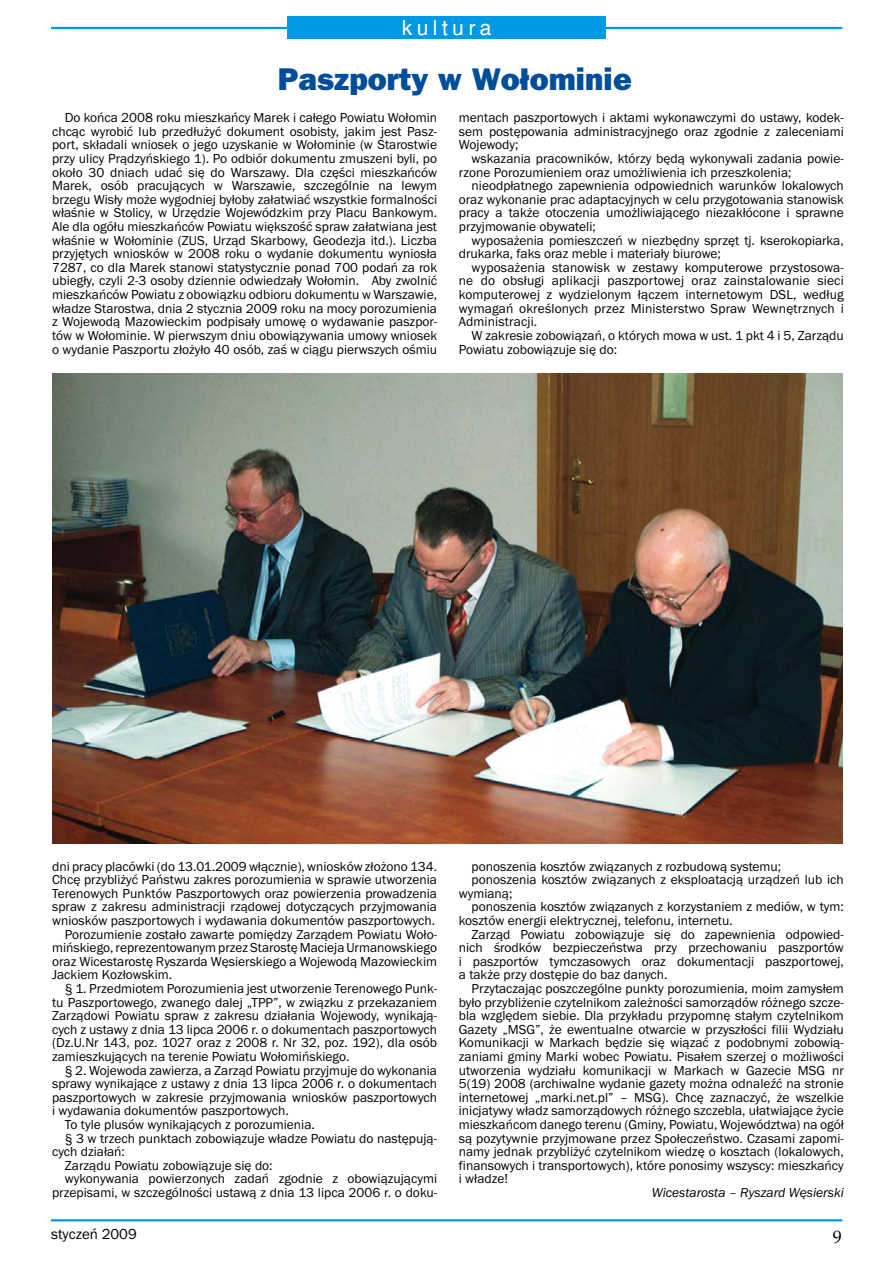
<style>
.page{position:relative;width:893px;height:1263px;background:#fff}
.page>*{position:absolute;margin:0;border:0;box-sizing:border-box;transform-origin:0 0}
.t1{font:800 31.5px "Frankfurt Gothic";color:#004e9a}
.t2{font:21px "Switzerland";letter-spacing:.21em;color:#fff}
.t3{font:18px "Palatino Linotype";color:#000}
.t4{font:15px "Franklin Gothic";color:#000}
.t5{font:13.5px/13.6px "Franklin Gothic";color:#000;text-align:justify}
.t6{font:italic 13.5px "Franklin Gothic";color:#000}
</style>
<div class="page">
<hr style="left:51px;top:1219px;width:791px;height:2px;background:#009ae4">
<hr style="left:51px;top:27px;width:791px;height:2px;background:#0099e4">
<div style="left:287px;top:17px;width:319px;height:22px;background:#0099e4"></div>
<img style="left:53px;top:374px;width:789px;height:469px">
<h2 class="t2" style="left:402px;top:20px;width:91px">kultura</h2>
<h1 class="t1" style="left:278px;top:68px;width:356px">Paszporty w Wołominie</h1>
<p class="t5" style="left:459px;top:112px;width:386px">mentach paszportowych i aktami wykonawczymi do ustawy, kodek&shy;sem postępowania administracyjnego oraz zgodnie z zaleceniami Wojewody;</p>
<p class="t5" style="left:459px;top:153px;width:386px;text-indent:13px">wskazania pracowników, którzy będą wykonywali zadania powie&shy;rzone Porozumieniem oraz umożliwienia ich przeszkolenia;</p>
<p class="t5" style="left:459px;top:180px;width:386px;text-indent:13px">nieodpłatnego zapewnienia odpowiednich warunków lokalowych oraz wykonanie prac adaptacyjnych w celu przygotowania stanowisk pracy a także otoczenia umożliwiającego niezakłócone i sprawne przyjmowanie obywateli;</p>
<p class="t5" style="left:459px;top:234px;width:386px;text-indent:13px">wyposażenia pomieszczeń w niezbędny sprzęt tj. kserokopiarka, drukarka, faks oraz meble i materiały biurowe;</p>
<p class="t5" style="left:459px;top:262px;width:386px;text-indent:13px">wyposażenia stanowisk w zestawy komputerowe przystosowa&shy;ne do obsługi aplikacji paszportowej oraz zainstalowanie sieci komputerowej z wydzielonym łączem internetowym DSL, według wymagań określonych przez Ministerstwo Spraw Wewnętrznych i Administracji.</p>
<p class="t5" style="left:459px;top:330px;width:386px;text-indent:13px">W zakresie zobowiązań, o których mowa w ust. 1 pkt 4 i 5, Zarządu<br>Powiatu zobowiązuje się do:</p>
<p class="t5" style="left:52px;top:112px;width:386px;text-indent:13px">Do końca 2008 roku mieszkańcy Marek i całego Powiatu Wołomin chcąc wyrobić lub przedłużyć dokument osobisty, jakim jest Pasz&shy;port, składali wniosek o jego uzyskanie w Wołominie (w Starostwie przy ulicy Prądzyńskiego 1). Po odbiór dokumentu zmuszeni byli, po około 30 dniach udać się do Warszawy. Dla części mieszkańców Marek, osób pracujących w Warszawie, szczególnie na lewym brzegu Wisły może wygodniej byłoby załatwiać wszystkie formalności właśnie w Stolicy, w Urzędzie Wojewódzkim przy Placu Bankowym.<br>Ale dla ogółu mieszkańców Powiatu większość spraw załatwiana jest właśnie w Wołominie (ZUS, Urząd Skarbowy, Geodezja itd.). Liczba przyjętych wniosków w 2008 roku o wydanie dokumentu wyniosła 7287, co dla Marek stanowi statystycznie ponad 700 podań za rok ubiegły, czyli 2-3 osoby dziennie odwiedzały Wołomin. Aby zwolnić mieszkańców Powiatu z obowiązku odbioru dokumentu w Warszawie, władze Starostwa, dnia 2 stycznia 2009 roku na mocy porozumienia z Wojewodą Mazowieckim podpisały umowę o wydawanie paszpor&shy;tów w Wołominie. W pierwszym dniu obowiązywania umowy wniosek o wydanie Paszportu złożyło 40 osób, zaś w ciągu pierwszych ośmiu</p>
<p class="t5" style="left:52px;top:860px;width:386px">dni pracy placówki (do 13.01.2009 włącznie), wniosków złożono 134.</p>
<p class="t5" style="left:52px;top:874px;width:386px">Chcę przybliżyć Państwu zakres porozumienia w sprawie utworzenia</p>
<p class="t5" style="left:52px;top:887px;width:386px">Terenowych Punktów Paszportowych oraz powierzenia prowadzenia</p>
<p class="t5" style="left:52px;top:901px;width:386px">spraw z zakresu administracji rządowej dotyczących przyjmowania</p>
<p class="t5" style="left:52px;top:915px;width:384px">wniosków paszportowych i wydawania dokumentów paszportowych.</p>
<p class="t5" style="left:65px;top:928px;width:374px">Porozumienie zostało zawarte pomiędzy Zarządem Powiatu Woło-</p>
<p class="t5" style="left:52px;top:942px;width:386px">mińskiego, reprezentowanym przez Starostę Macieja Urmanowskiego</p>
<p class="t5" style="left:52px;top:956px;width:386px">oraz Wicestarostę Ryszarda Węsierskiego a Wojewodą Mazowieckim</p>
<p class="t5" style="left:52px;top:969px;width:121px">Jackiem Kozłowskim.</p>
<p class="t5" style="left:65px;top:983px;width:374px">§ 1. Przedmiotem Porozumienia jest utworzenie Terenowego Punk-</p>
<p class="t5" style="left:52px;top:996px;width:386px">tu Paszportowego, zwanego dalej „TPP”, w związku z przekazaniem</p>
<p class="t5" style="left:52px;top:1010px;width:386px">Zarządowi Powiatu spraw z zakresu działania Wojewody, wynikają-</p>
<p class="t5" style="left:52px;top:1024px;width:386px">cych z ustawy z dnia 13 lipca 2006 r. o dokumentach paszportowych</p>
<p class="t5" style="left:52px;top:1037px;width:386px">(Dz.U.Nr 143, poz. 1027 oraz z 2008 r. Nr 32, poz. 192), dla osób</p>
<p class="t5" style="left:52px;top:1051px;width:299px">zamieszkujących na terenie Powiatu Wołomińskiego.</p>
<p class="t5" style="left:65px;top:1064px;width:374px">§ 2. Wojewoda zawierza, a Zarząd Powiatu przyjmuje do wykonania</p>
<p class="t5" style="left:52px;top:1078px;width:386px">sprawy wynikające z ustawy z dnia 13 lipca 2006 r. o dokumentach</p>
<p class="t5" style="left:52px;top:1092px;width:386px">paszportowych w zakresie przyjmowania wniosków paszportowych</p>
<p class="t5" style="left:52px;top:1105px;width:238px">i wydawania dokumentów paszportowych.</p>
<p class="t5" style="left:65px;top:1119px;width:251px">To tyle plusów wynikających z porozumienia.</p>
<p class="t5" style="left:65px;top:1132px;width:374px">§ 3 w trzech punktach zobowiązuje władze Powiatu do następują-</p>
<p class="t5" style="left:52px;top:1146px;width:74px">cych działań:</p>
<p class="t5" style="left:65px;top:1160px;width:209px">Zarządu Powiatu zobowiązuje się do:</p>
<p class="t5" style="left:65px;top:1173px;width:374px">wykonywania powierzonych zadań zgodnie z obowiązującymi</p>
<p class="t5" style="left:52px;top:1187px;width:386px">przepisami, w szczególności ustawą z dnia 13 lipca 2006 r. o doku-</p>
<p class="t5" style="left:471px;top:860px;width:311px">ponoszenia kosztów związanych z rozbudową systemu;</p>
<p class="t5" style="left:471px;top:874px;width:374px">ponoszenia kosztów związanych z eksploatacją urządzeń lub ich</p>
<p class="t5" style="left:459px;top:887px;width:55px">wymianą;</p>
<p class="t5" style="left:471px;top:901px;width:374px">ponoszenia kosztów związanych z korzystaniem z mediów, w tym:</p>
<p class="t5" style="left:459px;top:915px;width:275px">kosztów energii elektrycznej, telefonu, internetu.</p>
<p class="t5" style="left:471px;top:928px;width:374px">Zarząd Powiatu zobowiązuje się do zapewnienia odpowied-</p>
<p class="t5" style="left:459px;top:942px;width:386px">nich środków bezpieczeństwa przy przechowaniu paszportów</p>
<p class="t5" style="left:459px;top:956px;width:386px">i paszportów tymczasowych oraz dokumentacji paszportowej,</p>
<p class="t5" style="left:459px;top:969px;width:210px">a także przy dostępie do baz danych.</p>
<p class="t5" style="left:471px;top:983px;width:374px">Przytaczając poszczególne punkty porozumienia, moim zamysłem</p>
<p class="t5" style="left:459px;top:996px;width:386px">było przybliżenie czytelnikom zależności samorządów różnego szcze-</p>
<p class="t5" style="left:459px;top:1010px;width:386px">bla względem siebie. Dla przykładu przypomnę stałym czytelnikom</p>
<p class="t5" style="left:459px;top:1024px;width:386px">Gazety „MSG”, że ewentualne otwarcie w przyszłości filii Wydziału</p>
<p class="t5" style="left:459px;top:1037px;width:386px">Komunikacji w Markach będzie się wiązać z podobnymi zobowią-</p>
<p class="t5" style="left:459px;top:1051px;width:386px">zaniami gminy Marki wobec Powiatu. Pisałem szerzej o możliwości</p>
<p class="t5" style="left:459px;top:1064px;width:386px">utworzenia wydziału komunikacji w Markach w Gazecie MSG nr</p>
<p class="t5" style="left:459px;top:1078px;width:386px">5(19) 2008 (archiwalne wydanie gazety można odnaleźć na stronie</p>
<p class="t5" style="left:459px;top:1092px;width:386px">internetowej „marki.net.pl” – MSG). Chcę zaznaczyć, że wszelkie</p>
<p class="t5" style="left:459px;top:1105px;width:386px">inicjatywy władz samorządowych różnego szczebla, ułatwiające życie</p>
<p class="t5" style="left:459px;top:1119px;width:386px">mieszkańcom danego terenu (Gminy, Powiatu, Województwa) na ogół</p>
<p class="t5" style="left:459px;top:1132px;width:386px">są pozytywnie przyjmowane przez Społeczeństwo. Czasami zapomi-</p>
<p class="t5" style="left:459px;top:1146px;width:386px">namy jednak przybliżyć czytelnikom wiedzę o kosztach (lokalowych,</p>
<p class="t5" style="left:459px;top:1160px;width:386px">finansowych i transportowych), które ponosimy wszyscy: mieszkańcy</p>
<p class="t5" style="left:459px;top:1173px;width:51px">i władze!</p>
<p class="t6" style="left:651px;top:1188px;width:193px">Wicestarosta – Ryszard Węsierski</p>
<p class="t4" style="left:51px;top:1229px;width:87px">styczeń 2009</p>
<h3 class="t3" style="left:832px;top:1230px;width:10px">9</h3>
</div>
